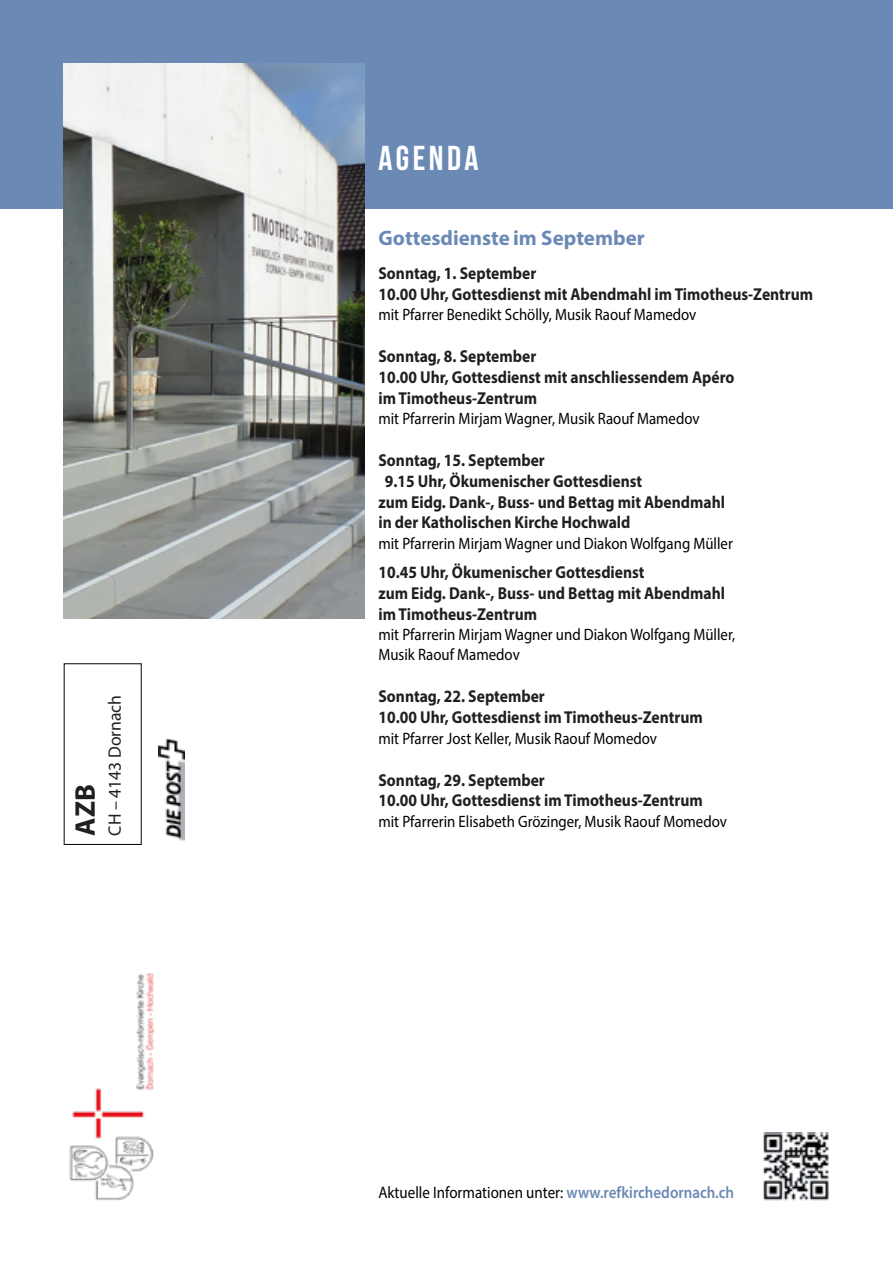
<style>
.page{position:relative;width:893px;height:1263px;background:#fff}
.page>*{position:absolute;margin:0;border:0;box-sizing:border-box;transform-origin:0 0}
.t1{font:34.5px "Bebas Neue";letter-spacing:.1em;color:#fff}
.t2{font:700 28.5px "Myriad Pro";color:#1f2021}
.t3{font:700 21px "Myriad Pro";color:#6b89b5}
.t4{font:18px "Myriad Pro";letter-spacing:-.005em;color:#1f2021}
.t5{font:700 17.25px/20.7px "Myriad Pro";color:#1f2021;scale:.9 1}
.t6{font:16.65px "Myriad Pro";color:#000;scale:.9 1}
.t7{font:16.5px/20.7px "Myriad Pro";color:#000;scale:.9 1}
.s1{font-weight:600;color:#6b89b5}
</style>
<div class="page">
<div style="left:0;top:0;width:893px;height:208px;background:#6b89b5"></div>
<img style="left:159px;top:739px;width:25px;height:102px">
<img style="left:69px;top:973px;width:86px;height:228px">
<img style="left:64px;top:64px;width:300px;height:555px">
<img style="left:763px;top:1133px;width:66px;height:68px">
<h2 class="t2" style="left:67px;top:835px;width:53px;rotate:-90deg">AZB</h2>
<p class="t4" style="left:104px;top:835px;width:142px;rotate:-90deg">CH – 4143 Dornach</p>
<h1 class="t1" style="left:378px;top:140px;width:102px">AGENDA</h1>
<p class="t3" style="left:378px;top:225px;width:268px">Gottesdienste im September</p>
<p class="t5" style="left:378px;top:262px;width:485px">Sonntag, 1. September<br>10.00 Uhr, Gottesdienst mit Abendmahl im Timotheus-Zentrum</p>
<p class="t7" style="left:378px;top:304px;width:355px">mit Pfarrer Benedikt Schölly, Musik Raouf Mamedov</p>
<p class="t5" style="left:378px;top:345px;width:397px">Sonntag, 8. September<br>10.00 Uhr, Gottesdienst mit anschliessendem Apéro im Timotheus-Zentrum</p>
<p class="t7" style="left:378px;top:408px;width:358px">mit Pfarrerin Mirjam Wagner, Musik Raouf Mamedov</p>
<p class="t5" style="left:378px;top:450px;width:186px">Sonntag, 15. September</p>
<p class="t5" style="left:385px;top:470px;width:288px">9.15 Uhr, Ökumenischer Gottesdienst</p>
<p class="t5" style="left:378px;top:491px;width:387px">zum Eidg. Dank-, Buss- und Bettag mit Abendmahl</p>
<p class="t5" style="left:378px;top:512px;width:281px">in der Katholischen Kirche Hochwald</p>
<p class="t7" style="left:378px;top:533px;width:395px">mit Pfarrerin Mirjam Wagner und Diakon Wolfgang Müller</p>
<p class="t5" style="left:378px;top:562px;width:387px">10.45 Uhr, Ökumenischer Gottesdienst<br>zum Eidg. Dank-, Buss- und Bettag mit Abendmahl im Timotheus-Zentrum</p>
<p class="t7" style="left:378px;top:623px;width:398px">mit Pfarrerin Mirjam Wagner und Diakon Wolfgang Müller,<br>Musik Raouf Mamedov</p>
<p class="t5" style="left:378px;top:685px;width:362px">Sonntag, 22. September<br>10.00 Uhr, Gottesdienst im Timotheus-Zentrum</p>
<p class="t7" style="left:378px;top:727px;width:311px">mit Pfarrer Jost Keller, Musik Raouf Momedov</p>
<p class="t5" style="left:378px;top:769px;width:362px">Sonntag, 29. September<br>10.00 Uhr, Gottesdienst im Timotheus-Zentrum</p>
<p class="t7" style="left:378px;top:811px;width:389px">mit Pfarrerin Elisabeth Grözinger, Musik Raouf Momedov</p>
<p class="t6" style="left:378px;top:1182px;width:397px">Aktuelle Informationen unter: <span class="s1">www.refkirchedornach.ch</span></p>
</div>
